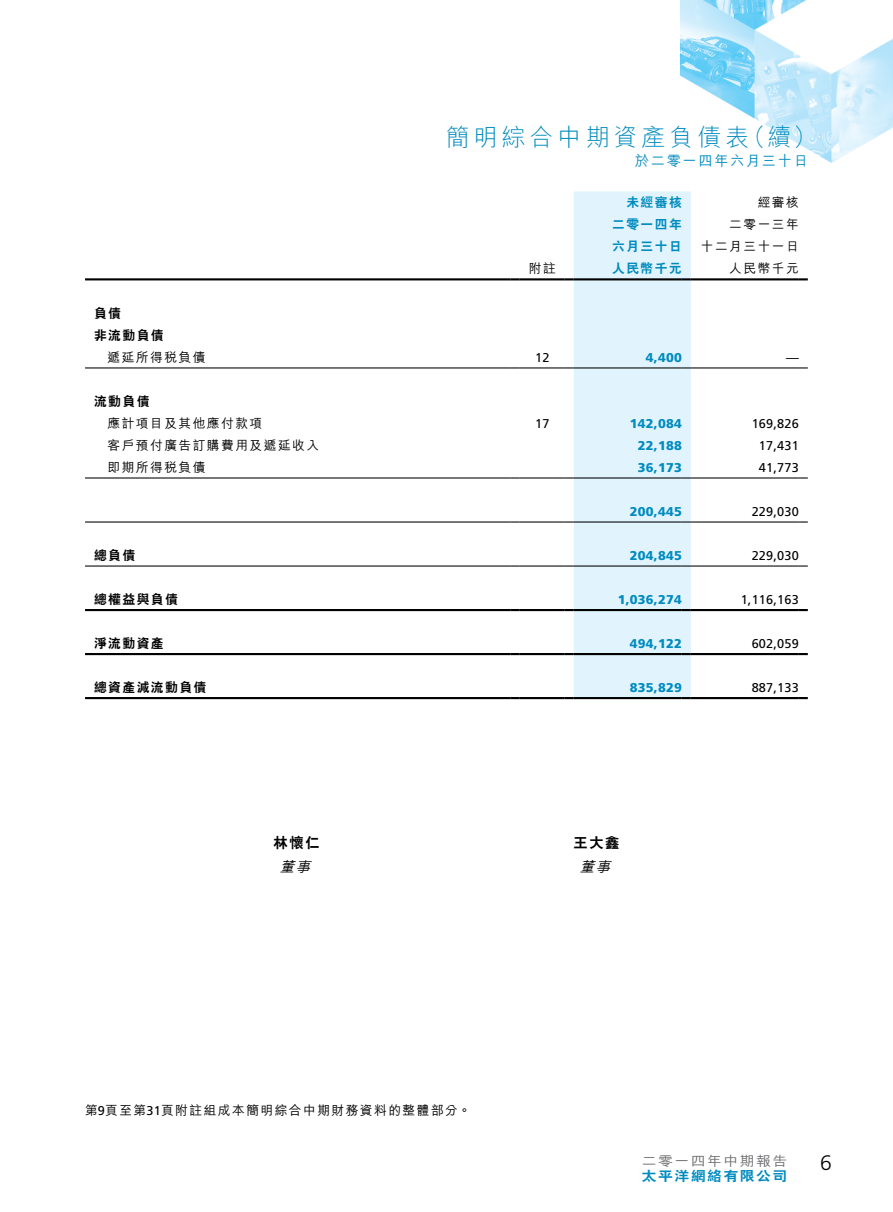
<style>
.page{position:relative;width:893px;height:1212px;background:#fff}
.page>*{position:absolute;margin:0;border:0;box-sizing:border-box;transform-origin:0 0}
.t1{font:300 24px "M Hei HK";letter-spacing:.165em;color:#008bbf}
.t2{font:300 21px "Frutiger LT Std";color:#000}
.t3{font:500 14.25px "M Hei HK";letter-spacing:.115em;color:#008bbf}
.t4{font:800 14.25px "C Hei 2 HK";letter-spacing:.115em;color:#000}
.t5{font:italic 500 14.25px "M Hei HK";color:#000}
.t6{font:800 13.5px "C Hei 2 HK";letter-spacing:.1em;color:#008bbf;scale:1.1 1}
.t7{font:500 13.5px "M Hei HK";letter-spacing:.1em;color:#6d6e71;scale:1.1 1}
.t8{font:500 12.75px "M Hei HK";letter-spacing:.115em;color:#000}
.t9{font:12.75px "Frutiger LT Std";letter-spacing:.015em;color:#000}
.t10{font:900 12.75px "Frutiger LT Std";letter-spacing:.015em;color:#008bbf}
.t11{font:800 12.75px/22px "C Hei 2 HK";letter-spacing:.115em;color:#000}
.t12{font:800 12.75px "C Hei 2 HK";letter-spacing:.115em;color:#008bbf}
.s1{font-family:"Frutiger LT Std";font-weight:400}
</style>
<div class="page">
<img style="left:85px;top:0;width:808px;height:700px">
<svg style="left:85px;top:191px;width:723px;height:506px"></svg>
<div style="left:574px;top:191px;width:117px;height:506px;background:#e1f4fd"></div>
<hr style="left:85px;top:278px;width:426px;height:2px;background:#000">
<svg style="left:511px;top:278px;width:9px;height:2px"></svg>
<hr style="left:520px;top:278px;width:45px;height:2px;background:#000">
<svg style="left:565px;top:278px;width:9px;height:2px"></svg>
<hr style="left:574px;top:278px;width:108px;height:2px;background:#000">
<svg style="left:682px;top:278px;width:9px;height:2px"></svg>
<hr style="left:691px;top:278px;width:108px;height:2px;background:#000">
<svg style="left:799px;top:278px;width:9px;height:2px"></svg>
<hr style="left:85px;top:609px;width:426px;height:2px;background:#000">
<svg style="left:511px;top:609px;width:9px;height:2px"></svg>
<hr style="left:520px;top:609px;width:45px;height:2px;background:#000">
<svg style="left:565px;top:609px;width:9px;height:2px"></svg>
<hr style="left:574px;top:609px;width:108px;height:2px;background:#000">
<svg style="left:682px;top:609px;width:9px;height:2px"></svg>
<hr style="left:691px;top:609px;width:108px;height:2px;background:#000">
<svg style="left:799px;top:609px;width:9px;height:2px"></svg>
<hr style="left:85px;top:653px;width:426px;height:2px;background:#000">
<svg style="left:511px;top:653px;width:9px;height:2px"></svg>
<hr style="left:520px;top:653px;width:45px;height:2px;background:#000">
<svg style="left:565px;top:653px;width:9px;height:2px"></svg>
<hr style="left:574px;top:653px;width:108px;height:2px;background:#000">
<svg style="left:682px;top:653px;width:9px;height:2px"></svg>
<hr style="left:691px;top:653px;width:108px;height:2px;background:#000">
<svg style="left:799px;top:653px;width:9px;height:2px"></svg>
<hr style="left:85px;top:697px;width:426px;height:2px;background:#000">
<svg style="left:511px;top:697px;width:9px;height:2px"></svg>
<hr style="left:520px;top:697px;width:45px;height:2px;background:#000">
<svg style="left:565px;top:697px;width:9px;height:2px"></svg>
<hr style="left:574px;top:697px;width:108px;height:2px;background:#000">
<svg style="left:682px;top:697px;width:9px;height:2px"></svg>
<hr style="left:691px;top:697px;width:108px;height:2px;background:#000">
<svg style="left:799px;top:697px;width:9px;height:2px"></svg>
<hr style="left:85px;top:367px;width:426px;height:1px;background:#000">
<hr style="left:520px;top:367px;width:45px;height:1px;background:#000">
<hr style="left:574px;top:367px;width:108px;height:1px;background:#000">
<hr style="left:691px;top:367px;width:108px;height:1px;background:#000">
<hr style="left:85px;top:477px;width:426px;height:1px;background:#000">
<hr style="left:520px;top:477px;width:45px;height:1px;background:#000">
<hr style="left:574px;top:477px;width:108px;height:1px;background:#000">
<hr style="left:691px;top:477px;width:108px;height:1px;background:#000">
<hr style="left:85px;top:521px;width:426px;height:1px;background:#000">
<hr style="left:520px;top:521px;width:45px;height:1px;background:#000">
<hr style="left:574px;top:521px;width:108px;height:1px;background:#000">
<hr style="left:691px;top:521px;width:108px;height:1px;background:#000">
<hr style="left:85px;top:565px;width:426px;height:1px;background:#000">
<hr style="left:520px;top:565px;width:45px;height:1px;background:#000">
<hr style="left:574px;top:565px;width:108px;height:1px;background:#000">
<hr style="left:691px;top:565px;width:108px;height:1px;background:#000">
<h1 class="t1" style="left:742px;top:120px;width:77px">（續(</h1>
<h1 class="t1" style="left:446px;top:120px;width:305px">簡明綜合中期資產負債表</h1>
<p class="t3" style="left:635px;top:151px;width:174px">於二零一四年六月三十日</p>
<p class="t8" style="left:758px;top:193px;width:43px">經審核</p>
<p class="t12" style="left:626px;top:194px;width:57px">未經審核</p>
<p class="t12" style="left:612px;top:216px;width:71px">二零一四年</p>
<p class="t8" style="left:729px;top:215px;width:71px">二零一三年</p>
<p class="t12" style="left:612px;top:238px;width:71px">六月三十日</p>
<p class="t8" style="left:701px;top:237px;width:99px">十二月三十一日</p>
<p class="t8" style="left:529px;top:259px;width:28px">附註</p>
<p class="t12" style="left:612px;top:260px;width:71px">人民幣千元</p>
<p class="t8" style="left:729px;top:259px;width:71px">人民幣千元</p>
<p class="t11" style="left:94px;top:302px;width:71px">負債<br>非流動負債</p>
<p class="t8" style="left:108px;top:348px;width:99px">遞延所得稅負債</p>
<p class="t11" style="left:94px;top:390px;width:57px">流動負債</p>
<p class="t9" style="left:535px;top:350px;width:16px">12</p>
<p class="t10" style="left:646px;top:350px;width:37px">4,400</p>
<p class="t9" style="left:786px;top:350px;width:14px">—</p>
<p class="t8" style="left:108px;top:414px;width:156px">應計項目及其他應付款項</p>
<p class="t9" style="left:535px;top:416px;width:16px">17</p>
<p class="t10" style="left:630px;top:416px;width:53px">142,084</p>
<p class="t9" style="left:752px;top:416px;width:49px">169,826</p>
<p class="t8" style="left:108px;top:436px;width:213px">客戶預付廣告訂購費用及遞延收入</p>
<p class="t10" style="left:638px;top:438px;width:45px">22,188</p>
<p class="t9" style="left:759px;top:438px;width:41px">17,431</p>
<p class="t8" style="left:108px;top:458px;width:99px">即期所得稅負債</p>
<p class="t10" style="left:638px;top:460px;width:45px">36,173</p>
<p class="t9" style="left:759px;top:460px;width:41px">41,773</p>
<p class="t10" style="left:630px;top:504px;width:53px">200,445</p>
<p class="t9" style="left:752px;top:504px;width:49px">229,030</p>
<p class="t11" style="left:94px;top:544px;width:43px">總負債</p>
<p class="t10" style="left:630px;top:548px;width:53px">204,845</p>
<p class="t9" style="left:752px;top:548px;width:49px">229,030</p>
<p class="t11" style="left:94px;top:588px;width:85px">總權益與負債</p>
<p class="t10" style="left:618px;top:592px;width:65px">1,036,274</p>
<p class="t9" style="left:741px;top:592px;width:60px">1,116,163</p>
<p class="t11" style="left:94px;top:632px;width:71px">淨流動資產</p>
<p class="t10" style="left:630px;top:636px;width:53px">494,122</p>
<p class="t9" style="left:752px;top:636px;width:49px">602,059</p>
<p class="t11" style="left:94px;top:676px;width:114px">總資產減流動負債</p>
<p class="t10" style="left:630px;top:680px;width:53px">835,829</p>
<p class="t9" style="left:752px;top:680px;width:49px">887,133</p>
<p class="t4" style="left:273px;top:833px;width:48px">林懷仁</p>
<p class="t4" style="left:573px;top:833px;width:48px">王大鑫</p>
<p class="t5" style="left:280px;top:856px;width:37px">董事</p>
<p class="t5" style="left:580px;top:856px;width:37px">董事</p>
<p class="t8" style="left:85px;top:1101px;width:387px">第<span class="s1">9</span>頁至第<span class="s1">31</span>頁附註組成本簡明綜合中期財務資料的整體部分。</p>
<p class="t7" style="left:642px;top:1151px;width:134px">二零一四年中期報告</p>
<p class="t6" style="left:642px;top:1166px;width:134px">太平洋網絡有限公司</p>
<h2 class="t2" style="left:820px;top:1150px;width:13px">6</h2>
</div>
